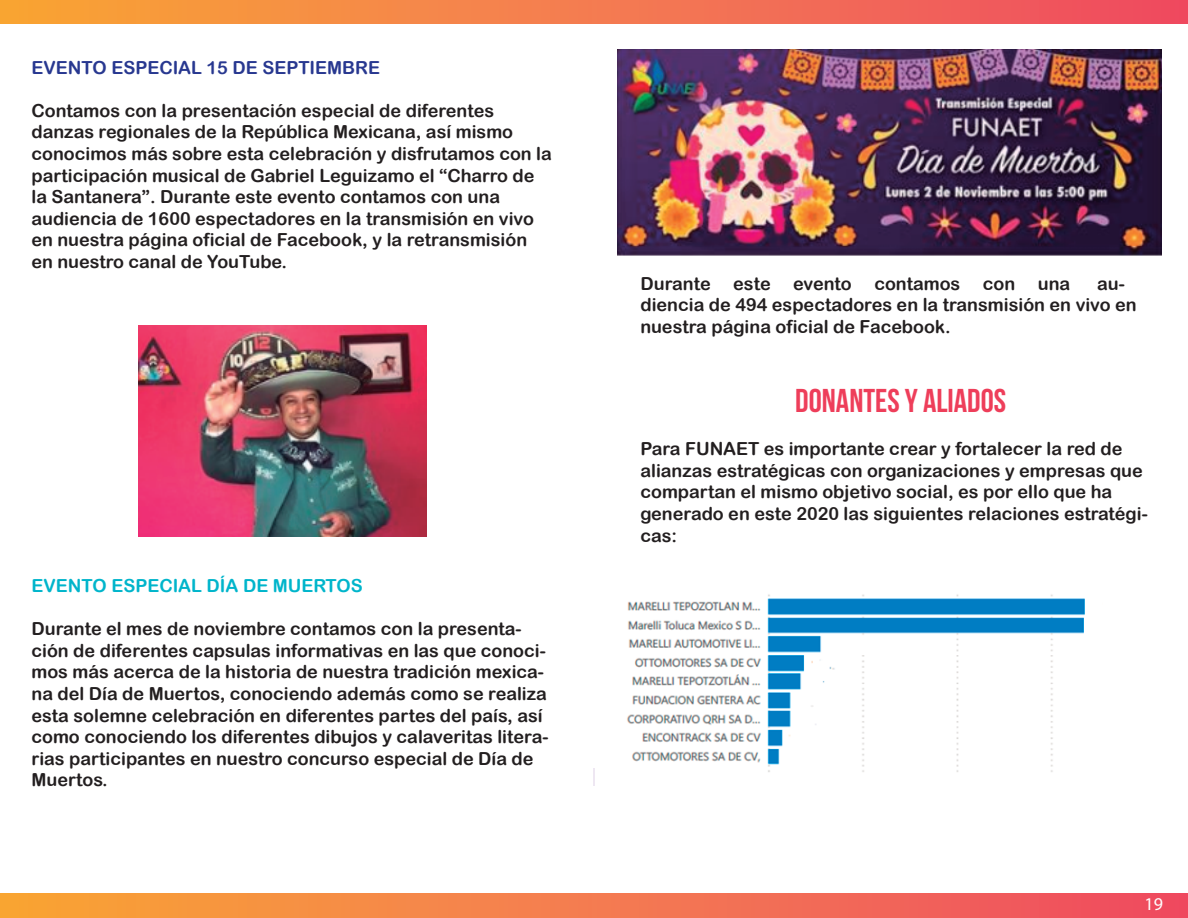
<style>
.page{position:relative;width:1188px;height:918px;background:#fff}
.page>*{position:absolute;margin:0;border:0;box-sizing:border-box;transform-origin:0 0}
.t1{font:33px "Bebas Neue";color:#ee3e5a}
.t2{font:18px/21.6px "Arial Rounded MT Bold";color:#231f20}
.t3{font:18px "Arial Rounded MT Bold";color:#283890}
.t4{font:18px "Arial Rounded MT Bold";color:#00b5cb}
.t5{font:18px "Myriad Pro";color:#fff}
</style>
<div class="page">
<div style="left:0;top:0;width:1188px;height:24px;background:linear-gradient(to right,#f9a737,#ef4c64)"></div>
<div style="left:0;top:893px;width:1188px;height:25px;background:linear-gradient(to right,#f9a737,#ef4c64)"></div>
<img style="left:139px;top:325px;width:288px;height:212px">
<img style="left:617px;top:50px;width:545px;height:205px">
<img style="left:627px;top:594px;width:458px;height:178px">
<p class="t3" style="left:31px;top:57px;width:350px">EVENTO ESPECIAL 15 DE SEPTIEMBRE</p>
<p class="t2" style="left:31px;top:99px;width:522px">Contamos con la presentación especial de diferentes danzas regionales de la República Mexicana, así mismo conocimos más sobre esta celebración y disfrutamos con la participación musical de Gabriel Leguizamo el “Charro de la Santanera”. Durante este evento contamos con una audiencia de 1600 espectadores en la transmisión en vivo en nuestra página oficial de Facebook, y la retransmisión en nuestro canal de YouTube.</p>
<p class="t4" style="left:31px;top:575px;width:333px">EVENTO ESPECIAL DÍA DE MUERTOS</p>
<p class="t2" style="left:31px;top:618px;width:518px">Durante el mes de noviembre contamos con la presenta&shy;ción de diferentes capsulas informativas en las que conoci&shy;mos más acerca de la historia de nuestra tradición mexica&shy;na del Día de Muertos, conociendo además como se realiza esta solemne celebración en diferentes partes del país, así como conociendo los diferentes dibujos y calaveritas litera&shy;rias participantes en nuestro concurso especial de Día de Muertos.</p>
<p class="t2" style="left:640px;top:272px;width:72px">Durante</p>
<p class="t2" style="left:733px;top:272px;width:120px">este evento</p>
<p class="t2" style="left:874px;top:272px;width:88px">contamos</p>
<p class="t2" style="left:983px;top:272px;width:34px">con</p>
<p class="t2" style="left:1038px;top:272px;width:34px">una</p>
<p class="t2" style="left:640px;top:272px;width:498px;text-indent:457px">au&shy;diencia de 494 espectadores en la transmisión en vivo en nuestra página oficial de Facebook.</p>
<h1 class="t1" style="left:795px;top:382px;width:212px">DONANTES Y ALIADOS</h1>
<p class="t2" style="left:640px;top:438px;width:509px">Para FUNAET es importante crear y fortalecer la red de alianzas estratégicas con organizaciones y empresas que compartan el mismo objetivo social, es por ello que ha generado en este 2020 las siguientes relaciones estratégi&shy;cas:</p>
<p class="t5" style="left:1145px;top:893px;width:20px">19</p>
</div>
